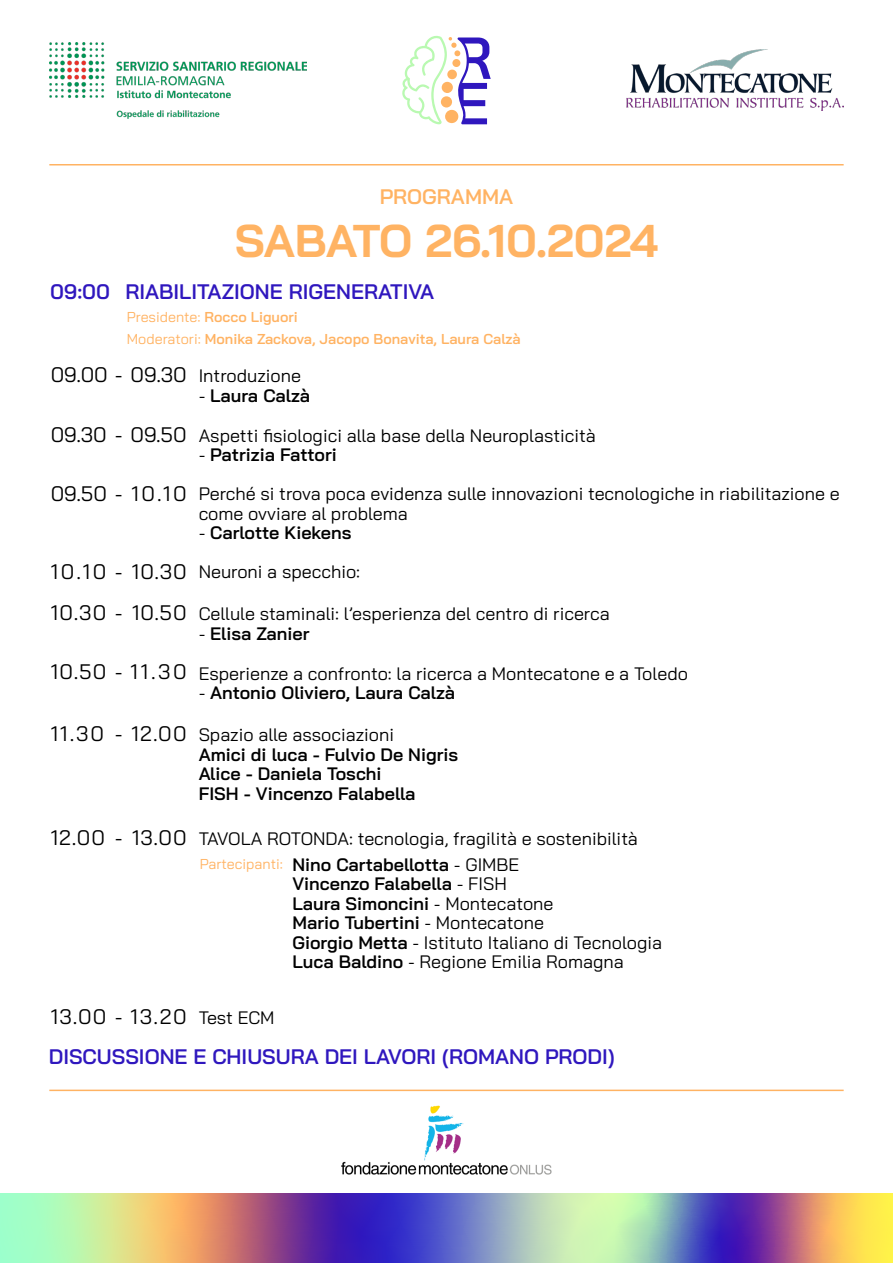
<style>
.page{position:relative;width:893px;height:1263px;background:#fff}
.page>*{position:absolute;margin:0;border:0;box-sizing:border-box;transform-origin:0 0}
.t1{font:700 45.9px "Bai Jamjuree";letter-spacing:-.01em;color:#ffb363}
.t2{font:21px "Bai Jamjuree";letter-spacing:.06em;color:#000}
.t3{font:600 21px "Bai Jamjuree";color:#2f17be}
.t4{font:600 21px "Bai Jamjuree";color:#ffb363}
.t5{font:18px/19.5px "Bai Jamjuree";color:#000}
.t6{font:600 18px/19.5px "Bai Jamjuree";color:#000}
.t7{font:600 14.4px/21.8px "Bai Jamjuree";color:#ffb363}
.t8{font:14.4px "Bai Jamjuree";color:#ffb363}
.s1{font-weight:400}
.s2{font-size:21px}
.s3{font-weight:600}
.s4{font-size:18px}
</style>
<div class="page">
<svg style="left:402px;top:35px;width:89px;height:89px"></svg>
<div style="left:441px;top:96px;width:11px;height:12px;background:#ffb363;border-radius:50%"></div>
<div style="left:441px;top:82px;width:12px;height:11px;background:#ffb363;border-radius:50%"></div>
<svg style="left:0;top:1194px;width:893px;height:69px;background:#9f959f"></svg>
<hr style="left:49px;top:164px;width:795px;height:1px;background:#ffb363">
<hr style="left:49px;top:1089px;width:795px;height:2px;background:#ffb363">
<img style="left:626px;top:50px;width:218px;height:61px">
<img style="left:49px;top:42px;width:258px;height:76px">
<img style="left:341px;top:1105px;width:211px;height:70px">
<p class="t4" style="left:380px;top:184px;width:135px">PROGRAMMA</p>
<h1 class="t1" style="left:235px;top:214px;width:425px">SABATO 26.10.2024</h1>
<p class="t3" style="left:50px;top:280px;width:386px">09:00 RIABILITAZIONE RIGENERATIVA</p>
<p class="t7" style="left:127px;top:306px;width:395px"><span class="s1">Presidente:</span> Rocco Liguori<br><span class="s1">Moderatori:</span> Monika Zackova, Jacopo Bonavita, Laura Calzà</p>
<p class="t2" style="left:51px;top:357px;width:137px">09.00 - 09.30</p>
<p class="t5" style="left:199px;top:366px;width:104px">Introduzione</p>
<p class="t6" style="left:199px;top:386px;width:113px"><span class="s1">-</span> Laura Calzà</p>
<p class="t2" style="left:51px;top:417px;width:137px">09.30 - 09.50</p>
<p class="t5" style="left:199px;top:426px;width:399px">Aspetti fisiologici alla base della Neuroplasticità</p>
<p class="t6" style="left:199px;top:445px;width:140px"><span class="s1">-</span> Patrizia Fattori</p>
<p class="t2" style="left:51px;top:476px;width:137px">09.50 - 10.10</p>
<p class="t5" style="left:199px;top:484px;width:643px">Perché si trova poca evidenza sulle innovazioni tecnologiche in riabilitazione e come ovviare al problema</p>
<p class="t6" style="left:199px;top:523px;width:154px"><span class="s1">-</span> Carlotte Kiekens</p>
<p class="t5" style="left:51px;top:562px;width:311px"><span class="s2">10.10 - 10.30</span> Neuroni a specchio:</p>
<p class="t5" style="left:199px;top:604px;width:413px">Cellule staminali: l’esperienza del centro di ricerca</p>
<p class="t6" style="left:199px;top:624px;width:112px"><span class="s1">-</span> Elisa Zanier</p>
<p class="t2" style="left:51px;top:594px;width:137px">10.30 - 10.50</p>
<p class="t2" style="left:51px;top:654px;width:137px">10.50 - 11.30</p>
<p class="t2" style="left:51px;top:715px;width:137px">11.30 - 12.00</p>
<p class="t5" style="left:199px;top:663px;width:491px">Esperienze a confronto: la ricerca a Montecatone e a Toledo</p>
<p class="t6" style="left:199px;top:683px;width:258px"><span class="s1">-</span> Antonio Oliviero, Laura Calzà</p>
<p class="t5" style="left:199px;top:725px;width:197px">Spazio alle associazioni</p>
<p class="t6" style="left:199px;top:745px;width:261px">Amici di luca - Fulvio De Nigris<br>Alice - Daniela Toschi<br>FISH - Vincenzo Falabella</p>
<p class="t5" style="left:292px;top:825px;width:347px;line-height:26px;text-indent:-242px"><span class="s2">12.00 - 13.00</span> TAVOLA ROTONDA: tecnologia, fragilità e sostenibilità<br><span class="s3">Nino Cartabellotta</span> - GIMBE</p>
<p class="t5" style="left:292px;top:874px;width:371px"><span class="s3">Vincenzo Falabella</span> - FISH<br><span class="s3">Laura Simoncini</span> - Montecatone<br><span class="s3">Mario Tubertini</span> - Montecatone<br><span class="s3">Giorgio Metta</span> - Istituto Italiano di Tecnologia <span class="s3">Luca Baldino</span> - Regione Emilia Romagna</p>
<p class="t8" style="left:200px;top:851px;width:85px">Partecipanti:</p>
<p class="t2" style="left:51px;top:998px;width:225px">13.00 - 13.20 <span class="s4">Test ECM</span></p>
<p class="t3" style="left:49px;top:1045px;width:567px">DISCUSSIONE E CHIUSURA DEI LAVORI (ROMANO PRODI)</p>
</div>
